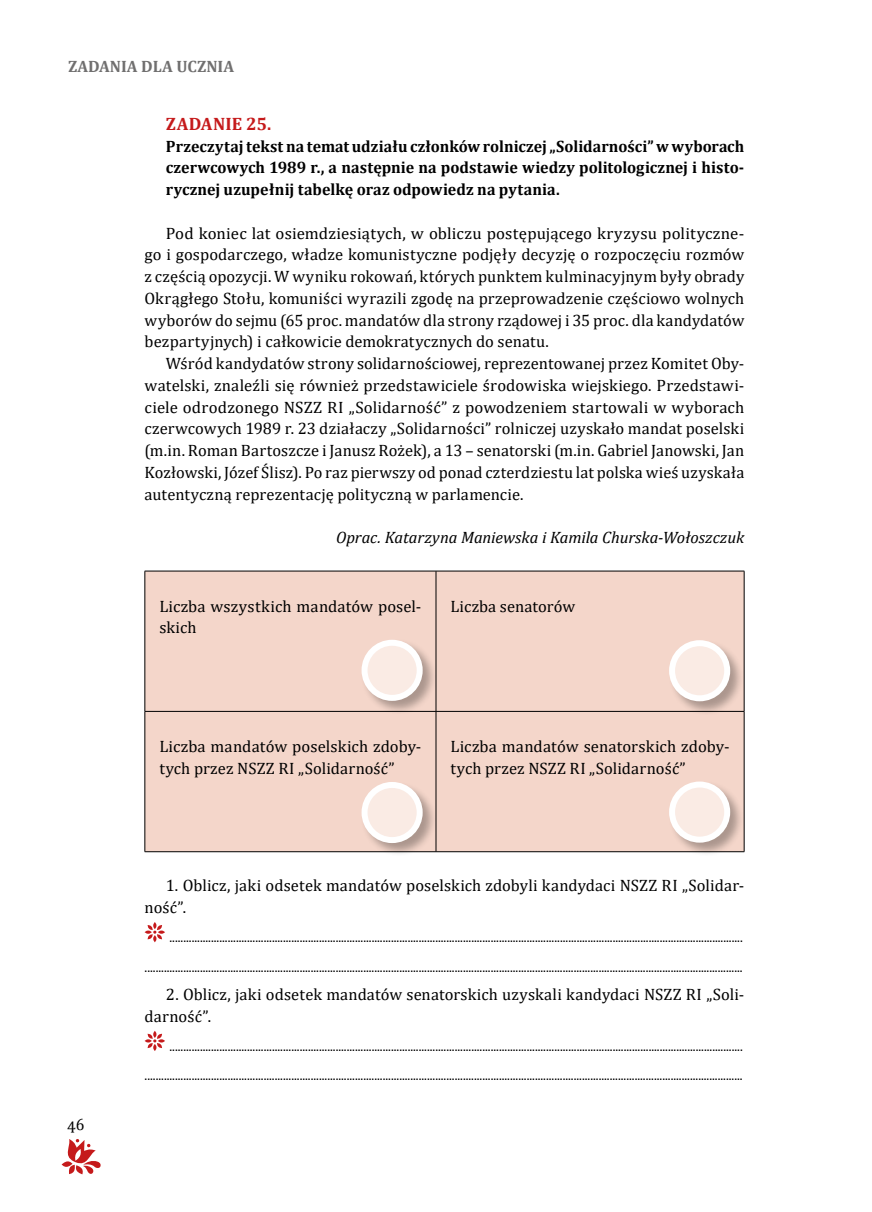
<style>
.page{position:relative;width:872px;height:1212px;background:#fff}
.page>*{position:absolute;margin:0;border:0;box-sizing:border-box;transform-origin:0 0}
.t1{font:700 18px "Cambria";letter-spacing:.01em;color:#c51a1b}
.t2{font:16.5px/21.8px "Cambria";letter-spacing:.005em;color:#000}
.t3{font:700 16.5px/21.8px "Cambria";letter-spacing:.005em;color:#000;text-align:justify;scale:.96 1}
.t4{font:italic 16.5px "Cambria";letter-spacing:-.005em;color:#000}
.t5{font:700 16.5px "Cambria";color:#706f6f}
.t6{font:16.5px "Cambria Math";color:#000}
.t7{font:13.5px/29.4px "Cambria";color:#000;text-align:right}
</style>
<div class="page">
<svg style="left:62px;top:1139px;width:39px;height:35px"></svg>
<div style="left:146px;top:572px;width:598px;height:279px;background:#f4d6ca"></div>
<hr style="left:145px;top:571px;width:1px;height:140px;background:#000">
<hr style="left:145px;top:712px;width:1px;height:139px;background:#000">
<hr style="left:145px;top:571px;width:291px;height:1px;background:#000">
<hr style="left:436px;top:571px;width:308px;height:1px;background:#000">
<hr style="left:436px;top:571px;width:1px;height:140px;background:#000">
<hr style="left:744px;top:571px;width:1px;height:140px;background:#000">
<hr style="left:436px;top:712px;width:1px;height:139px;background:#000">
<hr style="left:744px;top:712px;width:1px;height:139px;background:#000">
<hr style="left:145px;top:711px;width:291px;height:1px;background:#000">
<hr style="left:436px;top:711px;width:308px;height:1px;background:#000">
<hr style="left:145px;top:851px;width:291px;height:1px;background:#000">
<hr style="left:436px;top:851px;width:308px;height:1px;background:#000">
<svg style="left:145px;top:922px;width:20px;height:20px"></svg>
<svg style="left:145px;top:1031px;width:20px;height:20px"></svg>
<div style="left:361px;top:639px;width:76px;height:76px;background:#000;opacity:.3"></div>
<div style="left:364px;top:643px;width:56px;height:55px;background:#faebe4;border-radius:50%"></div>
<div style="left:361px;top:640px;width:62px;height:61px;border:6px solid #fff;border-radius:50%"></div>
<div style="left:668px;top:640px;width:76px;height:76px;background:#000;opacity:.3"></div>
<div style="left:672px;top:643px;width:55px;height:55px;background:#faebe4;border-radius:50%"></div>
<div style="left:669px;top:640px;width:61px;height:61px;border:6px solid #fff;border-radius:50%"></div>
<div style="left:361px;top:781px;width:76px;height:76px;background:#000;opacity:.3"></div>
<div style="left:364px;top:785px;width:56px;height:55px;background:#faebe4;border-radius:50%"></div>
<div style="left:361px;top:782px;width:62px;height:61px;border:6px solid #fff;border-radius:50%"></div>
<div style="left:668px;top:781px;width:76px;height:76px;background:#000;opacity:.3"></div>
<div style="left:672px;top:784px;width:55px;height:56px;background:#faebe4;border-radius:50%"></div>
<div style="left:669px;top:781px;width:61px;height:62px;border:6px solid #fff;border-radius:50%"></div>
<p class="t5" style="left:68px;top:55px;width:52px">ZADAnia</p>
<p class="t5" style="left:141px;top:55px;width:94px">DLA UCZNIA</p>
<p class="t1" style="left:166px;top:111px;width:107px">ZADANIE 25.</p>
<p class="t3" style="left:166px;top:134px;width:604px">Przeczytaj tekst na temat udziału członków rolniczej „Solidarności” w wyborach czerwcowych 1989 r., a następnie na podstawie wiedzy politologicznej i histo&shy;rycznej uzupełnij tabelkę oraz odpowiedz na pytania.</p>
<p class="t2" style="left:145px;top:222px;width:601px;text-align:justify;text-indent:21px">Pod koniec lat osiemdziesiątych, w obliczu postępującego kryzysu polityczne&shy;go i gospodarczego, władze komunistyczne podjęły decyzję o rozpoczęciu rozmów z częścią opozycji. W wyniku rokowań, których punktem kulminacyjnym były obrady Okrągłego Stołu, komuniści wyrazili zgodę na przeprowadzenie częściowo wolnych wyborów do sejmu (65 proc. mandatów dla strony rządowej i 35 proc. dla kandydatów bezpartyjnych) i całkowicie demokratycznych do senatu.</p>
<p class="t2" style="left:145px;top:352px;width:601px;text-align:justify;text-indent:21px">Wśród kandydatów strony solidarnościowej, reprezentowanej przez Komitet Oby&shy;watelski, znaleźli się również przedstawiciele środowiska wiejskiego. Przedstawi&shy;ciele odrodzonego NSZZ RI „Solidarność” z powodzeniem startowali w wyborach czerwcowych 1989 r. 23 działaczy „Solidarności” rolniczej uzyskało mandat poselski (m.in. Roman Bartoszcze i Janusz Rożek), a 13 – senatorski (m.in. Gabriel Janowski, Jan Kozłowski, Józef Ślisz). Po raz pierwszy od ponad czterdziestu lat polska wieś uzyskała autentyczną reprezentację polityczną w parlamencie.</p>
<p class="t4" style="left:336px;top:526px;width:410px">Oprac. Katarzyna Maniewska i Kamila Churska-Wołoszczuk</p>
<p class="t2" style="left:159px;top:595px;width:264px">Liczba wszystkich mandatów posel&shy;skich</p>
<p class="t2" style="left:450px;top:595px;width:126px">Liczba senatorów</p>
<p class="t2" style="left:159px;top:735px;width:264px">Liczba mandatów poselskich zdoby&shy;tych przez NSZZ RI „Solidarność”</p>
<p class="t2" style="left:450px;top:735px;width:281px">Liczba mandatów senatorskich zdoby&shy;tych przez NSZZ RI „Solidarność”</p>
<p class="t6" style="left:67px;top:1115px;width:19px">46</p>
<p class="t2" style="left:145px;top:874px;width:601px;text-indent:21px">1. Oblicz, jaki odsetek mandatów poselskich zdobyli kandydaci NSZZ RI „Solidar&shy;ność”.</p>
<p class="t7" style="left:145px;top:923px;width:599px">............................................................................................................................................................................................................... ........................................................................................................................................................................................................................</p>
<p class="t2" style="left:145px;top:983px;width:601px;text-indent:21px">2. Oblicz, jaki odsetek mandatów senatorskich uzyskali kandydaci NSZZ RI „Soli&shy;darność”.</p>
<p class="t7" style="left:145px;top:1032px;width:599px">............................................................................................................................................................................................................... ........................................................................................................................................................................................................................</p>
</div>
